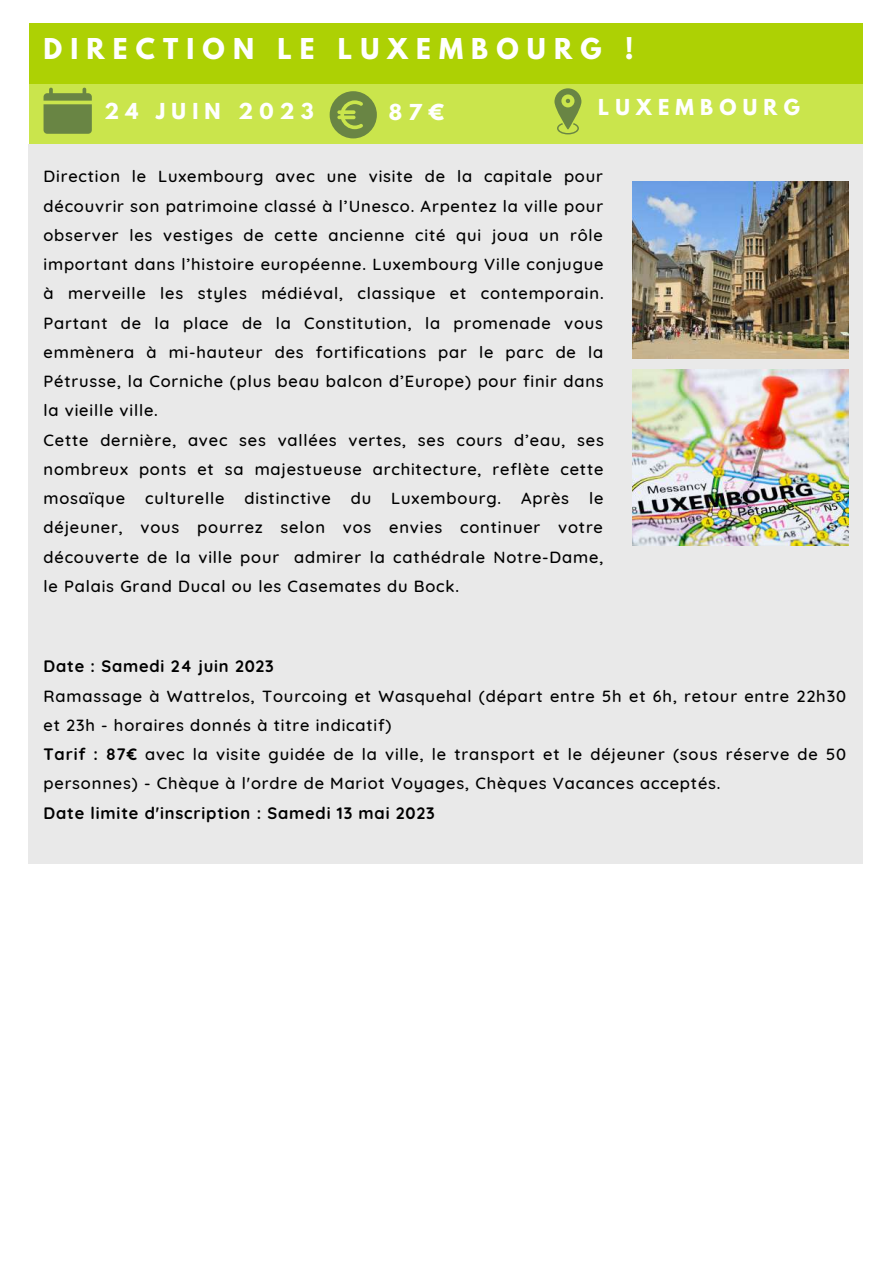
<style>
.page{position:relative;width:893px;height:1264px;background:#fff}
.page>*{position:absolute;margin:0;border:0;box-sizing:border-box;transform-origin:0 0}
.t1{font:700 25.5px "League Spartan";letter-spacing:.32em;color:#fff}
.t2{font:700 19.5px "League Spartan";letter-spacing:.32em;color:#fff}
.t3{font:500 16.5px/29.2px "Quicksand";letter-spacing:.05em;color:#000}
.t4{font:700 16.5px "Quicksand";letter-spacing:.05em;color:#000}
.s1{font-weight:700}
</style>
<div class="page">
<div style="left:29px;top:83px;width:833px;height:61px;background:#cae54c"></div>
<div style="left:29px;top:23px;width:833px;height:61px;background:#add104"></div>
<svg style="left:329px;top:91px;width:48px;height:47px"></svg>
<svg style="left:554px;top:88px;width:27px;height:46px"></svg>
<svg style="left:44px;top:88px;width:48px;height:46px"></svg>
<div style="left:29px;top:144px;width:833px;height:719px;background:#e9e9e9"></div>
<img style="left:632px;top:181px;width:216px;height:177px">
<img style="left:632px;top:369px;width:216px;height:177px">
<h1 class="t1" style="left:43px;top:36px;width:591px">DIRECTION LE LUXEMBOURG !</h1>
<p class="t2" style="left:104px;top:101px;width:211px">24 JUIN 2023</p>
<p class="t2" style="left:598px;top:98px;width:203px">LUXEMBOURG</p>
<p class="t2" style="left:388px;top:103px;width:57px">87€</p>
<p class="t3" style="left:43px;top:162px;width:562px">Direction le Luxembourg avec une visite de la capitale pour découvrir son patrimoine classé à l’Unesco. Arpentez la ville pour observer les vestiges de cette ancienne cité qui joua un rôle important dans l’histoire européenne. Luxembourg Ville conjugue à merveille les styles médiéval, classique et contemporain.<br>Partant de la place de la Constitution, la promenade vous emmènera à mi-hauteur des fortifications par le parc de la Pétrusse, la Corniche (plus beau balcon d’Europe) pour finir dans la vieille ville.<br>Cette dernière, avec ses vallées vertes, ses cours d’eau, ses nombreux ponts et sa majestueuse architecture, reflète cette mosaïque culturelle distinctive du Luxembourg. Après le déjeuner, vous pourrez selon vos envies continuer votre découverte de la ville pour admirer la cathédrale Notre-Dame, le Palais Grand Ducal ou les Casemates du Bock.</p>
<p class="t4" style="left:43px;top:656px;width:232px">Date : Samedi 24 juin 2023</p>
<p class="t3" style="left:43px;top:681px;width:804px">Ramassage à Wattrelos, Tourcoing et Wasquehal (départ entre 5h et 6h, retour entre 22h30 et 23h - horaires donnés à titre indicatif)<br><span class="s1">Tarif : 87€</span> avec la visite guidée de la ville, le transport et le déjeuner (sous réserve de 50 personnes) - Chèque à l'ordre de Mariot Voyages, Chèques Vacances acceptés.</p>
<p class="t4" style="left:43px;top:802px;width:392px">Date limite d'inscription : Samedi 13 mai 2023</p>
</div>
